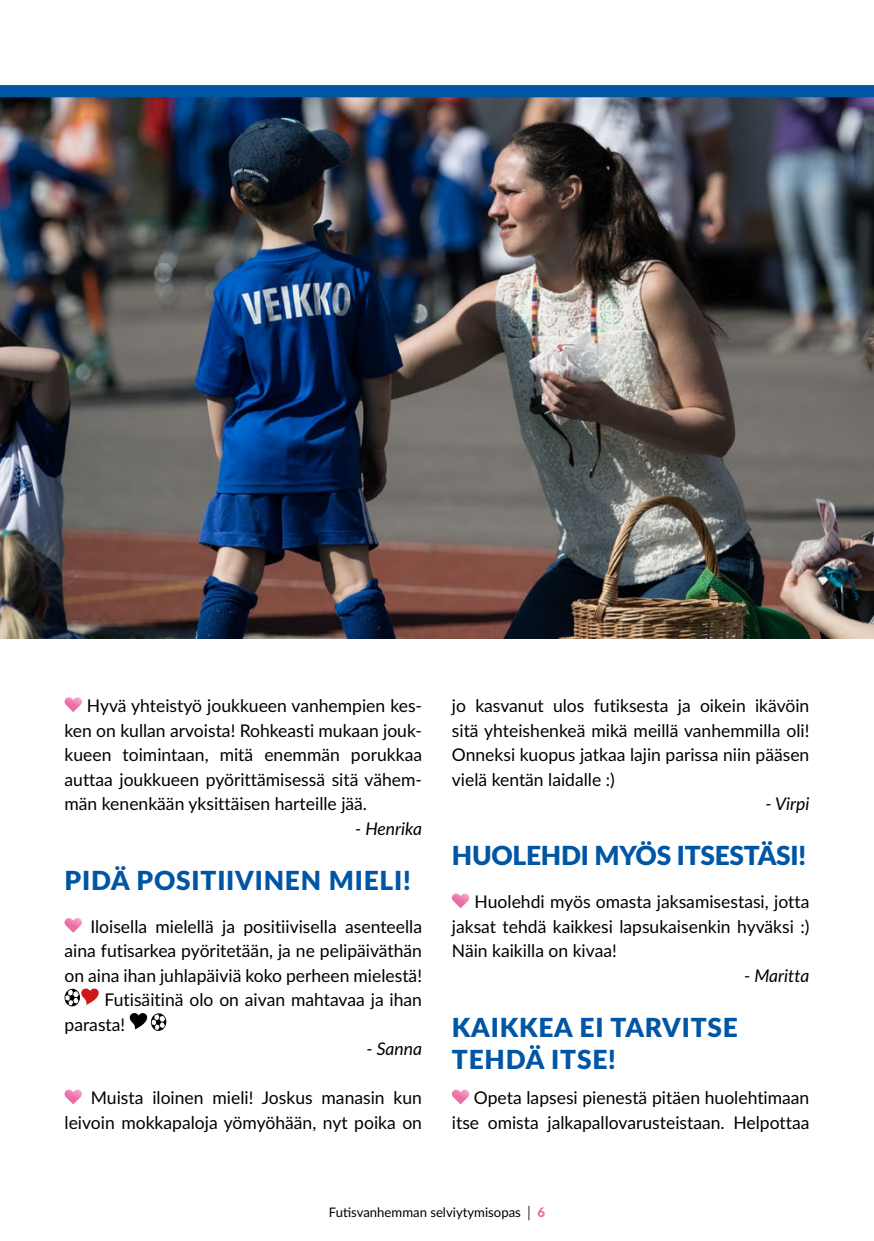
<style>
.page{position:relative;width:874px;height:1241px;background:#fff}
.page>*{position:absolute;margin:0;border:0;box-sizing:border-box;transform-origin:0 0}
.t1{font:900 26.25px/31.5px "Lato";letter-spacing:.03em;color:#0056a4}
.t2{font:900 26.25px "Lato";letter-spacing:-.01em;color:#0056a4}
.t3{font:17.5px/24.5px "Lato";color:#000;text-align:justify}
.t4{font:italic 17.5px "Lato";color:#000}
.t5{font:13.12px "Lato";color:#000}
.s1{font-weight:900;color:#ed6ea7}
</style>
<div class="page">
<svg style="left:64px;top:697px;width:18px;height:15px"></svg>
<svg style="left:64px;top:918px;width:18px;height:14px"></svg>
<svg style="left:64px;top:988px;width:35px;height:18px"></svg>
<svg style="left:130px;top:1013px;width:36px;height:17px"></svg>
<svg style="left:64px;top:1089px;width:18px;height:15px"></svg>
<svg style="left:451px;top:893px;width:18px;height:15px"></svg>
<svg style="left:451px;top:1089px;width:18px;height:15px"></svg>
<img style="left:0;top:97px;width:873px;height:541px">
<div style="left:0;top:85px;width:873px;height:12px;background:#0056a4"></div>
<p class="t3" style="left:64px;top:692px;width:359px;text-indent:22px">Hyvä yhteistyö joukkueen vanhempien kes&shy;ken on kullan arvoista! Rohkeasti mukaan jouk&shy;kueen toimintaan, mitä enemmän porukkaa auttaa joukkueen pyörittämisessä sitä vähem&shy;män kenenkään yksittäisen harteille jää.</p>
<p class="t4" style="left:355px;top:815px;width:68px">- Henrika</p>
<h1 class="t1" style="left:64px;top:863px;width:347px">PIDÄ POSITIIVINEN MIELI!</h1>
<p class="t3" style="left:90px;top:913px;width:333px">Iloisella mielellä ja positiivisella asenteella</p>
<p class="t3" style="left:64px;top:937px;width:359px">aina futisarkea pyöritetään, ja ne pelipäiväthän</p>
<p class="t3" style="left:64px;top:962px;width:359px">on aina ihan juhlapäiviä koko perheen mielestä!</p>
<p class="t3" style="left:104px;top:986px;width:319px">Futisäitinä olo on aivan mahtavaa ja ihan</p>
<p class="t3" style="left:64px;top:1011px;width:62px">parasta!</p>
<p class="t4" style="left:366px;top:1036px;width:57px">- Sanna</p>
<p class="t3" style="left:64px;top:1084px;width:359px;text-align:right">Muista iloinen mieli! Joskus manasin kun leivoin mokkapaloja yömyöhään, nyt poika on</p>
<p class="t3" style="left:451px;top:692px;width:359px">jo kasvanut ulos futiksesta ja oikein ikävöin sitä yhteishenkeä mikä meillä vanhemmilla oli!<br>Onneksi kuopus jatkaa lajin parissa niin pääsen vielä kentän laidalle :)</p>
<p class="t4" style="left:765px;top:791px;width:45px">- Virpi</p>
<h1 class="t2" style="left:451px;top:836px;width:355px">HUOLEHDI MYÖS ITSESTÄSI!</h1>
<p class="t3" style="left:451px;top:888px;width:359px;text-indent:23px">Huolehdi myös omasta jaksamisestasi, jotta jaksat tehdä kaikkesi lapsukaisenkin hyväksi :)<br>Näin kaikilla on kivaa!</p>
<p class="t4" style="left:743px;top:962px;width:67px">- Maritta</p>
<h1 class="t1" style="left:451px;top:1010px;width:287px">KAIKKEA EI TARVITSE<br>TEHDÄ ITSE!</h1>
<p class="t3" style="left:451px;top:1084px;width:359px;text-align:right">Opeta lapsesi pienestä pitäen huolehtimaan itse omista jalkapallovarusteistaan. Helpottaa</p>
<p class="t5" style="left:328px;top:1202px;width:218px">Futisvanhemman selviytymisopas │ <span class="s1">6</span></p>
</div>
